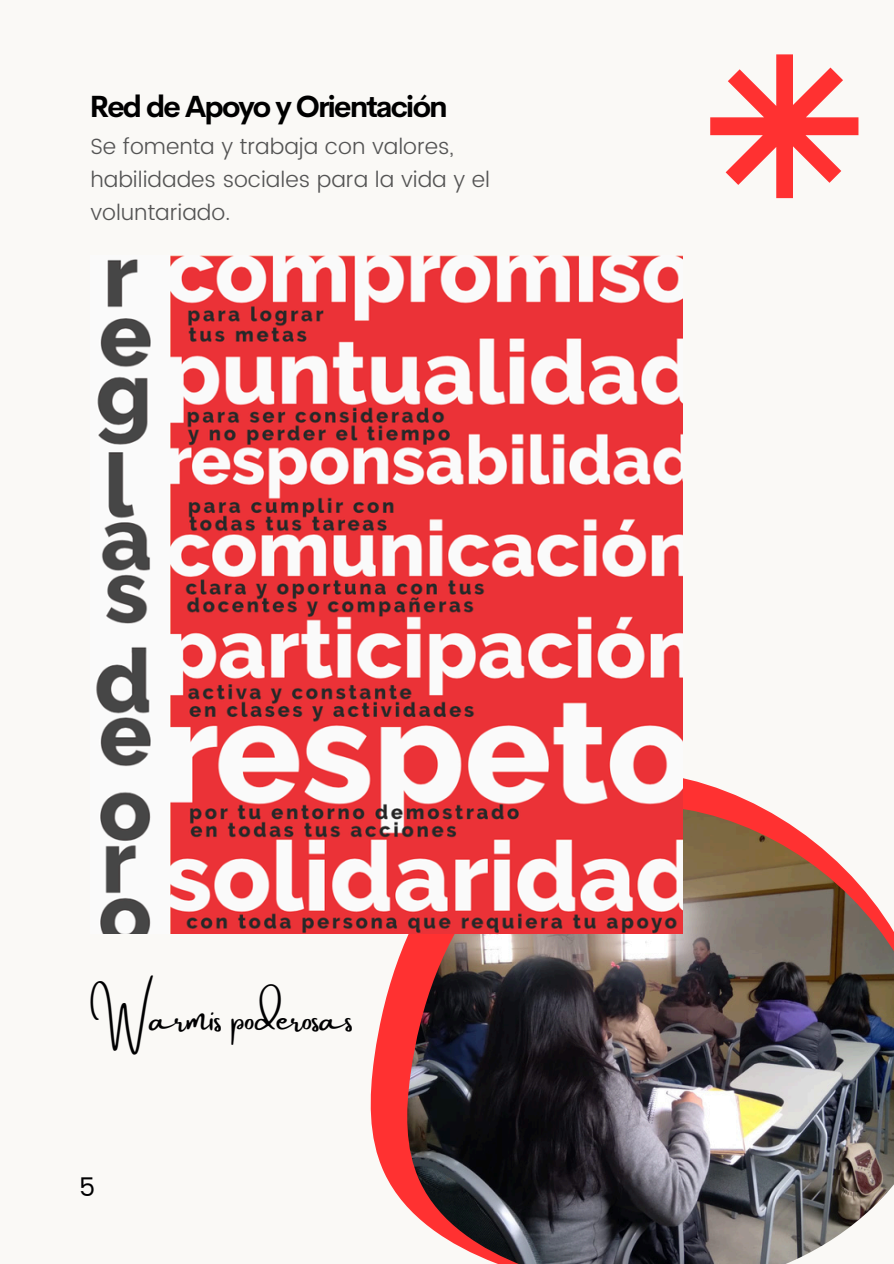
<style>
.page{position:relative;width:894px;height:1264px;background:#fff}
.page>*{position:absolute;margin:0;border:0;box-sizing:border-box;transform-origin:0 0}
.t1{font:36.6px "Amsterdam Two";color:#000001}
.t2{font:700 30px "Cerebri Sans";letter-spacing:-.065em;color:#000}
.t3{font:25.5px "Poppins";color:#000001}
.t4{font:300 22.05px/32.7px "Poppins";color:#545454}
</style>
<div class="page">
<div style="left:0;top:0;width:893px;height:1263px;background:#faf9f6"></div>
<svg style="left:370px;top:778px;width:385px;height:429px;fill:#ff3131"></svg>
<img style="left:407px;top:804px;width:486px;height:459px">
<img style="left:96px;top:255px;width:586px;height:678px">
<svg style="left:710px;top:54px;width:148px;height:144px"></svg>
<h2 class="t2" style="left:89px;top:87px;width:360px">Red de Apoyo y Orientación</h2>
<p class="t4" style="left:90px;top:130px;width:401px">Se fomenta y trabaja con valores, habilidades sociales para la vida y el voluntariado.</p>
<p class="t1" style="left:90px;top:997px;width:265px">Warmis poderosas</p>
<p class="t3" style="left:79px;top:1172px;width:18px">5</p>
</div>
